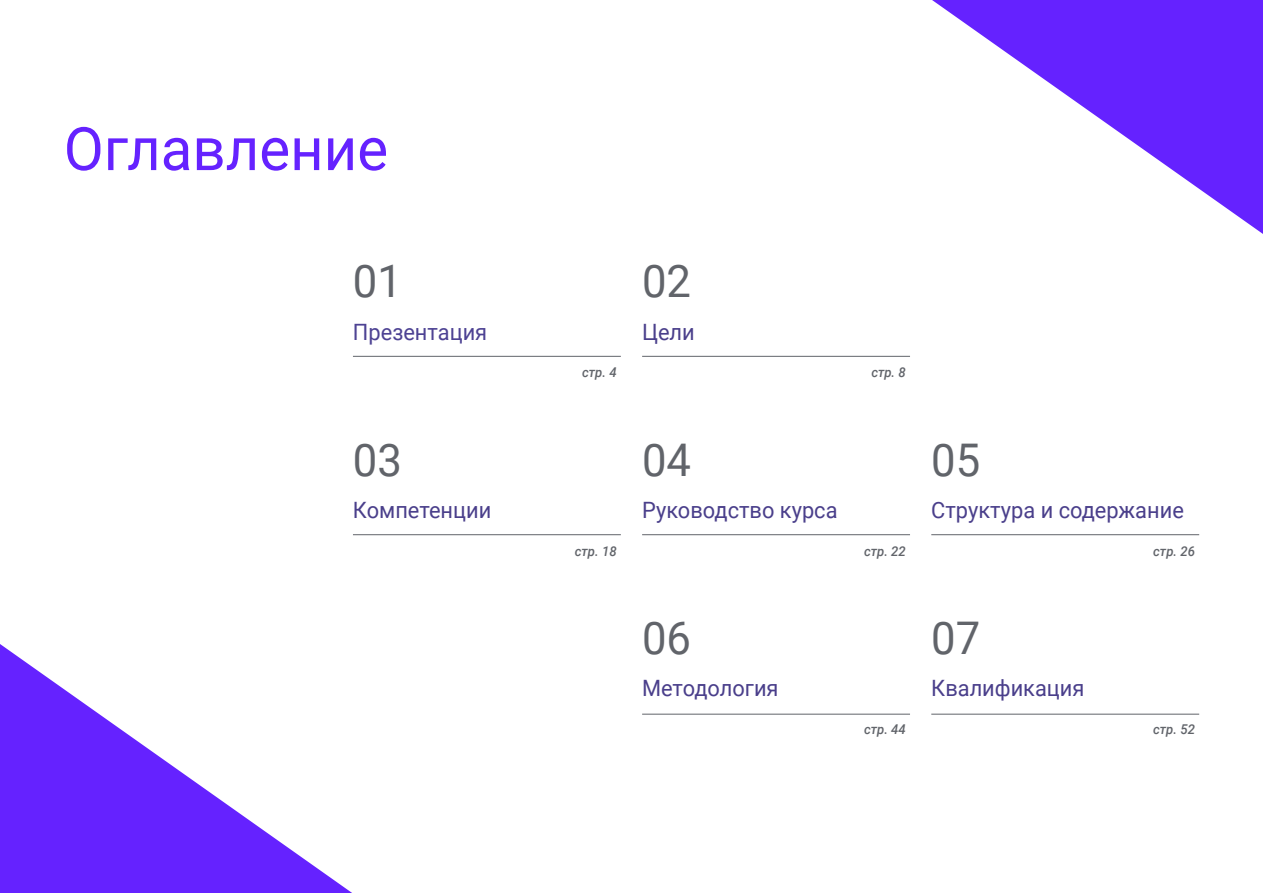
<style>
.page{position:relative;width:1263px;height:893px;background:#fff}
.page>*{position:absolute;margin:0;border:0;box-sizing:border-box;transform-origin:0 0}
.t1{font:60px "Roboto";color:#6522ff}
.t2{font:45px "Roboto";color:#61646a}
.t3{font:22.5px "Roboto";color:#4a3f8b}
.t4{font:22.5px "Roboto";color:#4d4293}
.t5{font:italic 500 13.5px "Roboto";color:#61646a}
</style>
<div class="page">
<svg style="left:0;top:644px;width:352px;height:249px"></svg>
<svg style="left:932px;top:0;width:331px;height:234px"></svg>
<hr style="left:353px;top:356px;width:268px;height:1px;background:#61646a">
<hr style="left:931px;top:534px;width:268px;height:1px;background:#61646a">
<hr style="left:642px;top:356px;width:268px;height:1px;background:#61646a">
<hr style="left:642px;top:714px;width:268px;height:1px;background:#61646a">
<hr style="left:353px;top:534px;width:268px;height:1px;background:#61646a">
<hr style="left:931px;top:714px;width:268px;height:1px;background:#61646a">
<hr style="left:642px;top:534px;width:268px;height:1px;background:#61646a">
<h1 class="t1" style="left:64px;top:107px;width:326px">Оглавление</h1>
<h2 class="t2" style="left:353px;top:250px;width:51px">01</h2>
<h2 class="t2" style="left:642px;top:250px;width:51px">02</h2>
<p class="t4" style="left:353px;top:316px;width:136px">Презентация</p>
<p class="t3" style="left:642px;top:316px;width:54px">Цели</p>
<p class="t5" style="left:582px;top:363px;width:36px">стр. 4</p>
<p class="t5" style="left:871px;top:363px;width:36px">стр. 8</p>
<h2 class="t2" style="left:353px;top:428px;width:51px">03</h2>
<h2 class="t2" style="left:642px;top:428px;width:51px">04</h2>
<h2 class="t2" style="left:931px;top:428px;width:51px">05</h2>
<p class="t3" style="left:353px;top:494px;width:140px">Компетенции</p>
<p class="t3" style="left:642px;top:494px;width:197px">Руководство курса</p>
<p class="t3" style="left:931px;top:494px;width:254px">Структура и содержание</p>
<p class="t5" style="left:575px;top:542px;width:43px">стр. 18</p>
<p class="t5" style="left:864px;top:542px;width:43px">стр. 22</p>
<p class="t5" style="left:1153px;top:542px;width:43px">стр. 26</p>
<h2 class="t2" style="left:642px;top:607px;width:51px">06</h2>
<h2 class="t2" style="left:931px;top:607px;width:51px">07</h2>
<p class="t3" style="left:642px;top:673px;width:138px">Методология</p>
<p class="t3" style="left:931px;top:673px;width:155px">Квалификация</p>
<p class="t5" style="left:864px;top:720px;width:43px">стр. 44</p>
<p class="t5" style="left:1153px;top:720px;width:43px">стр. 52</p>
</div>
